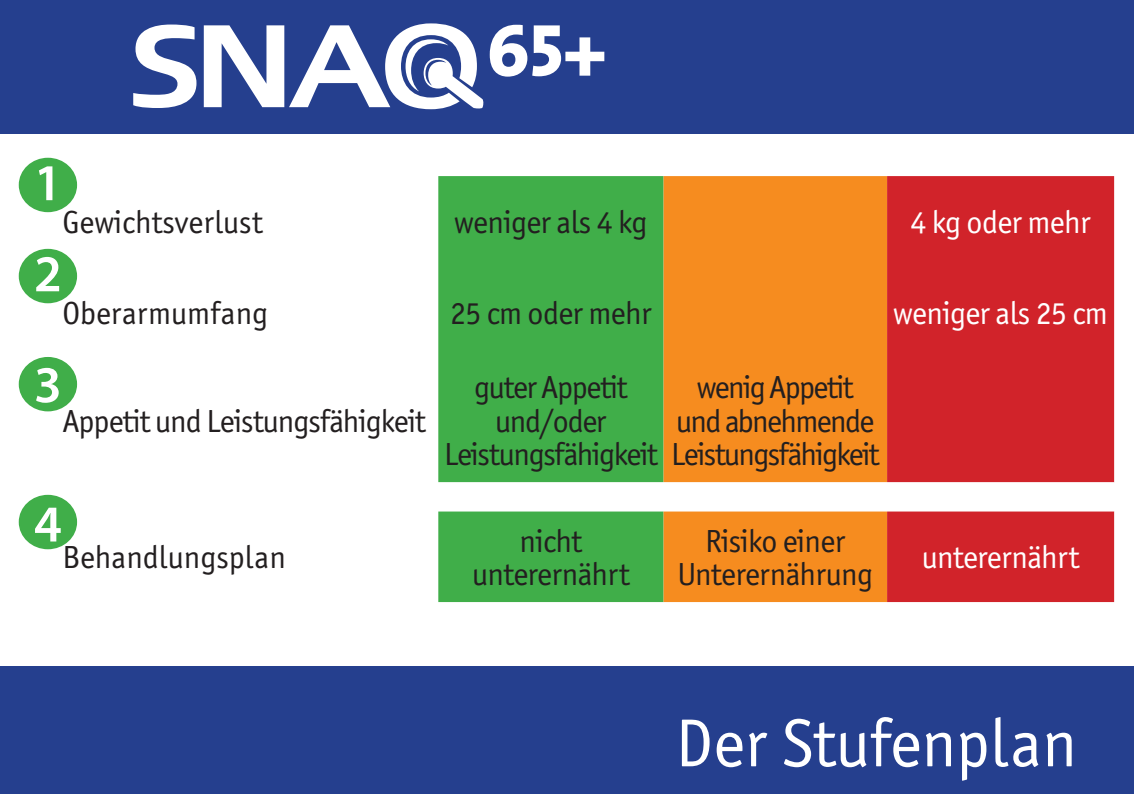
<style>
.page{position:relative;width:1134px;height:794px;background:#fff}
.page>*{position:absolute;margin:0;border:0;box-sizing:border-box;transform-origin:0 0}
.t1{font:68px "Officina Sans ITC Pro";color:#fff}
.t2{font:600 52px/91.2px "Myriad Pro";color:#fff}
.t3{font:32px/33.2px "Officina Sans ITC Pro";letter-spacing:-.03em;color:#231f20;text-align:center}
.t4{font:32px "Officina Sans ITC Pro";color:#231f20}
.t5{font:32px "Officina Sans ITC Pro";letter-spacing:-.02em;color:#fff}
.t6{font:32px/33.2px "Officina Sans ITC Pro";letter-spacing:-.05em;color:#231f20;text-align:center}
</style>
<div class="page">
<div style="left:0;top:0;width:1134px;height:133px;background:#253f8e"></div>
<svg style="left:204px;top:23px;width:280px;height:86px"></svg>
<svg style="left:133px;top:25px;width:63px;height:83px"></svg>
<svg style="left:490px;top:25px;width:114px;height:52px"></svg>
<div style="left:0;top:667px;width:1134px;height:127px;background:#253f8e"></div>
<div style="left:438px;top:176px;width:226px;height:426px;background:#40ae49"></div>
<div style="left:664px;top:176px;width:223px;height:426px;background:#f68c1f"></div>
<div style="left:887px;top:176px;width:227px;height:426px;background:#d1232a"></div>
<svg style="left:58px;top:482px;width:1056px;height:29px"></svg>
<div style="left:19px;top:158px;width:58px;height:54px;background:#40ae49;border-radius:50%"></div>
<div style="left:19px;top:249px;width:58px;height:54px;background:#40ae49;border-radius:50%"></div>
<div style="left:19px;top:357px;width:58px;height:54px;background:#40ae49;border-radius:50%"></div>
<div style="left:19px;top:495px;width:58px;height:54px;background:#40ae49;border-radius:50%"></div>
<h2 class="t2" style="left:34px;top:136px;width:29px">1<br>2</h2>
<p class="t4" style="left:62px;top:203px;width:202px">Gewichtsverlust</p>
<p class="t3" style="left:454px;top:205px;width:195px">weniger als 4 kg</p>
<p class="t5" style="left:910px;top:203px;width:182px">4 kg oder mehr</p>
<p class="t4" style="left:62px;top:294px;width:207px">Oberarmumfang</p>
<p class="t3" style="left:450px;top:296px;width:203px">25 cm oder mehr</p>
<p class="t5" style="left:893px;top:294px;width:216px">weniger als 25 cm</p>
<h2 class="t2" style="left:34px;top:338px;width:29px">3</h2>
<p class="t3" style="left:62px;top:404px;width:365px">Appetit und Leistungsfähigkeit</p>
<h2 class="t2" style="left:34px;top:477px;width:29px">4</h2>
<p class="t4" style="left:62px;top:538px;width:225px">Behandlungsplan</p>
<p class="t3" style="left:474px;top:371px;width:155px">guter Appetit</p>
<p class="t3" style="left:495px;top:404px;width:113px">und/oder</p>
<p class="t3" style="left:444px;top:437px;width:437px">Leistungsfähigkeit Leistungsfähigkeit</p>
<p class="t6" style="left:676px;top:371px;width:200px">wenig Appetit und abnehmende</p>
<p class="t3" style="left:472px;top:524px;width:159px">nicht unterernährt</p>
<p class="t3" style="left:677px;top:524px;width:197px">Risiko einer<br>Unterernährung</p>
<p class="t5" style="left:922px;top:538px;width:159px">unterernährt</p>
<h1 class="t1" style="left:675px;top:703px;width:403px">Der Stufenplan</h1>
</div>
